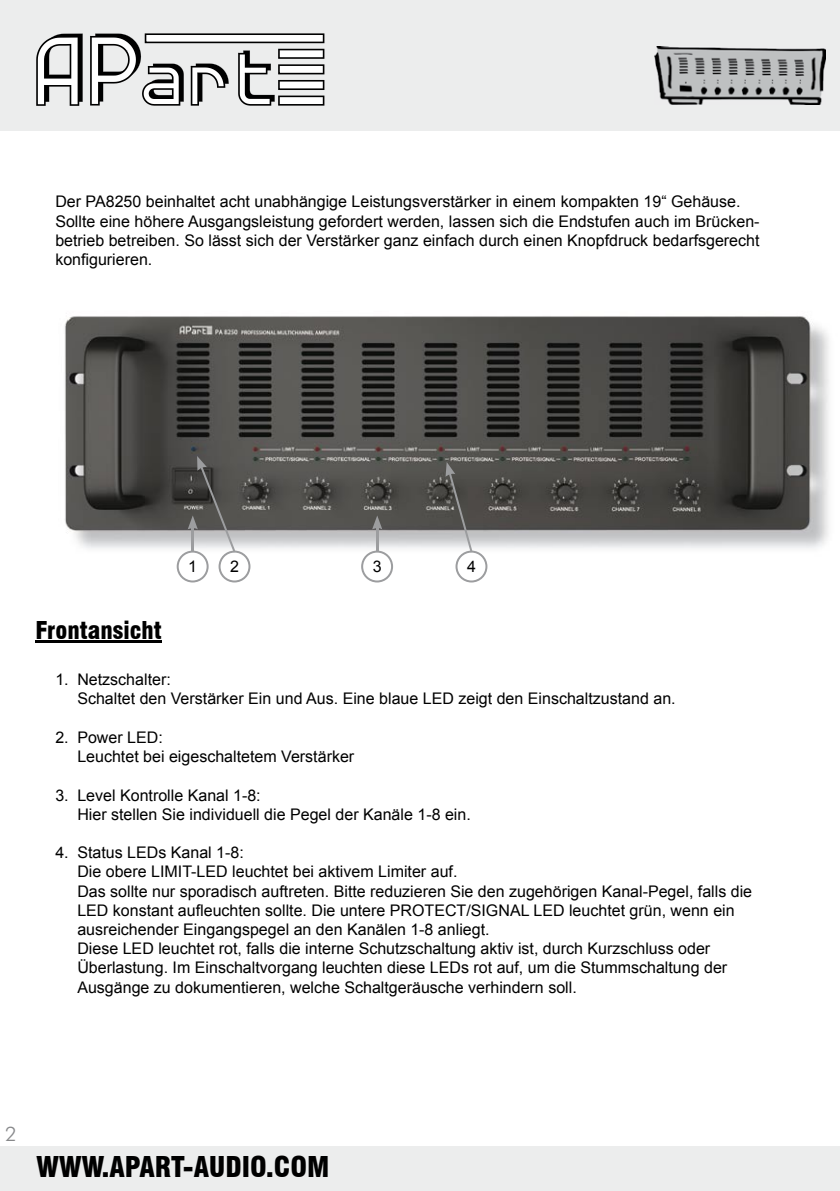
<style>
.page{position:relative;width:840px;height:1191px;background:#fff}
.page>*{position:absolute;margin:0;border:0;box-sizing:border-box;transform-origin:0 0}
.t1{font:900 condensed 28px "Swiss 721 BT";color:#000}
.t2{font:900 condensed 24px "Swiss 721 BT";color:#000}
.t3{font:300 20px "Futura BT";color:#87888a}
.t4{font:16px/19.2px "Arial";color:#000}
</style>
<div class="page">
<div style="left:0;top:0;width:839px;height:130px;background:#eceded"></div>
<svg style="left:36px;top:34px;width:47px;height:72px"></svg>
<svg style="left:90px;top:33px;width:234px;height:73px"></svg>
<div style="left:0;top:1146px;width:839px;height:45px;background:#eceded"></div>
<img style="left:654px;top:47px;width:171px;height:58px">
<img style="left:65px;top:316px;width:764px;height:234px">
<svg style="left:361px;top:550px;width:32px;height:32px"></svg>
<hr style="left:376px;top:526px;width:2px;height:26px;background:#9c9d9f">
<svg style="left:372px;top:515px;width:10px;height:14px"></svg>
<svg style="left:445px;top:462px;width:42px;height:120px"></svg>
<svg style="left:177px;top:456px;width:73px;height:126px"></svg>
<hr style="left:35px;top:640px;width:127px;height:3px;background:#000">
<p class="t4" style="left:55px;top:192px;width:705px">Der PA8250 beinhaltet acht unabhängige Leistungsverstärker in einem kompakten 19“ Gehäuse.<br>Sollte eine höhere Ausgangsleistung gefordert werden, lassen sich die Endstufen auch im Brücken&shy;betrieb betreiben. So lässt sich der Verstärker ganz einfach durch einen Knopfdruck bedarfsgerecht konfigurieren.</p>
<h2 class="t2" style="left:35px;top:616px;width:128px">Frontansicht</h2>
<p class="t4" style="left:188px;top:556px;width:10px">1</p>
<p class="t4" style="left:230px;top:556px;width:10px">2</p>
<p class="t4" style="left:372px;top:556px;width:10px">3</p>
<p class="t4" style="left:467px;top:556px;width:10px">4</p>
<p class="t4" style="left:77px;top:670px;width:599px;text-indent:-22px">1. Netzschalter:<br>Schaltet den Verstärker Ein und Aus. Eine blaue LED zeigt den Einschaltzustand an.</p>
<p class="t4" style="left:77px;top:728px;width:278px;text-indent:-22px">2. Power LED:<br>Leuchtet bei eigeschaltetem Verstärker</p>
<p class="t4" style="left:77px;top:785px;width:395px;text-indent:-22px">3. Level Kontrolle Kanal 1-8:<br>Hier stellen Sie individuell die Pegel der Kanäle 1-8 ein.</p>
<p class="t4" style="left:77px;top:843px;width:676px;text-indent:-22px">4. Status LEDs Kanal 1-8:<br>Die obere LIMIT-LED leuchtet bei aktivem Limiter auf.<br>Das sollte nur sporadisch auftreten. Bitte reduzieren Sie den zugehörigen Kanal-Pegel, falls die LED konstant aufleuchten sollte. Die untere PROTECT/SIGNAL LED leuchtet grün, wenn ein ausreichender Eingangspegel an den Kanälen 1-8 anliegt.<br>Diese LED leuchtet rot, falls die interne Schutzschaltung aktiv ist, durch Kurzschluss oder Überlastung. Im Einschaltvorgang leuchten diese LEDs rot auf, um die Stummschaltung der Ausgänge zu dokumentieren, welche Schaltgeräusche verhindern soll.</p>
<p class="t3" style="left:5px;top:1122px;width:13px">2</p>
<h1 class="t1" style="left:36px;top:1150px;width:294px">WWW.APART-AUDIO.COM</h1>
</div>
